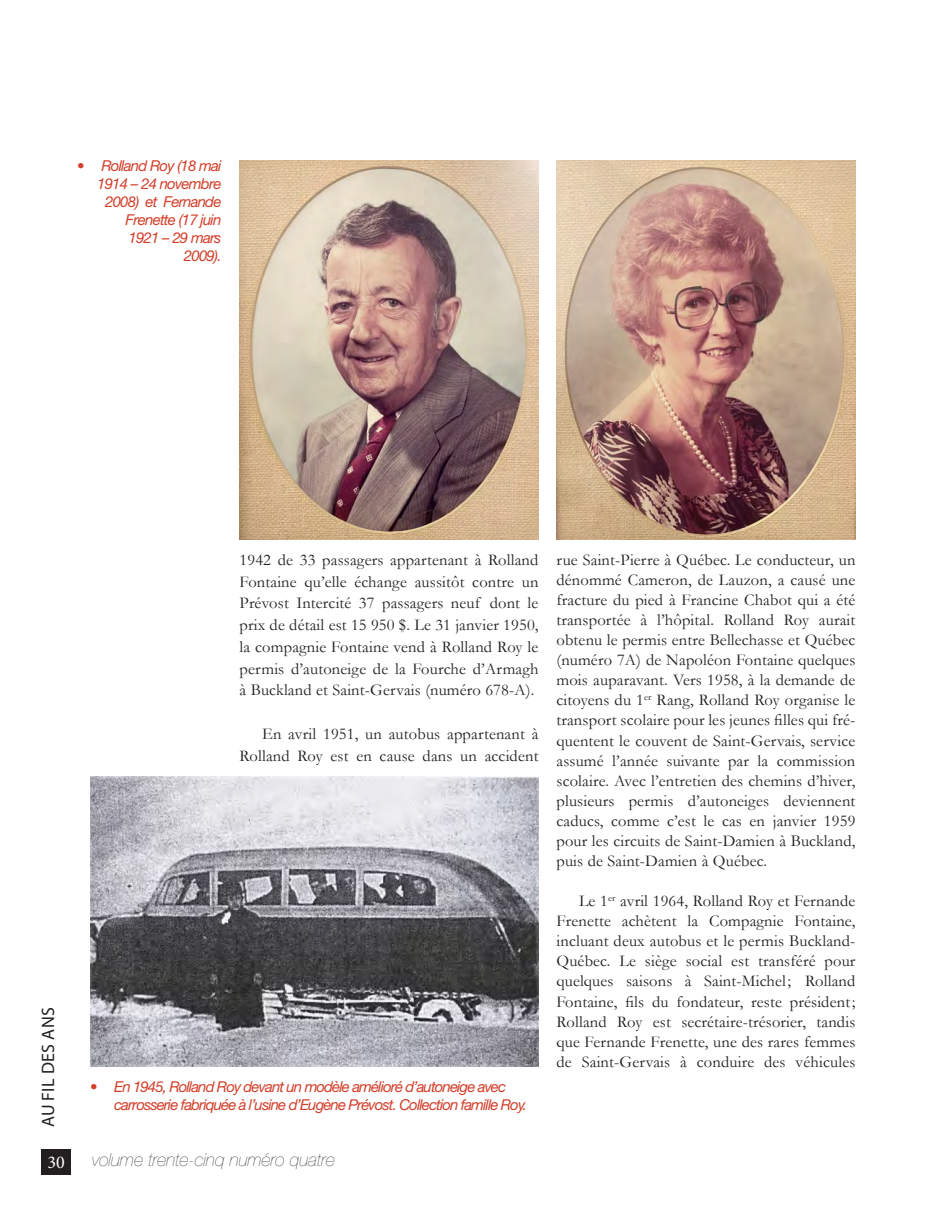
<style>
.page{position:relative;width:932px;height:1215px;background:#fff}
.page>*{position:absolute;margin:0;border:0;box-sizing:border-box;transform-origin:0 0}
.t1{font:italic 200 18px "Helvetica Neue LT Std";color:#231f20}
.t2{font:18px "Myriad Pro";letter-spacing:.02em;color:#231f20}
.t3{font:18px "Minion Pro";color:#fff}
.Corps_de_texte{font:16.5px/20.1px "Garamond";letter-spacing:.01em;color:#231f20;text-align:justify}
.t4{font:italic 15px/18px "Helvetica Neue LT Std";letter-spacing:-.06em;color:#d23f2a}
</style>
<div class="page">
<img style="left:239px;top:160px;width:299px;height:379px">
<img style="left:556px;top:160px;width:299px;height:379px">
<div style="left:90px;top:776px;width:448px;height:291px;background:#fff;opacity:.75"></div>
<div style="left:41px;top:1149px;width:30px;height:25px;background:#231f20"></div>
<p class="t4" style="left:77px;top:157px;width:146px;text-align:right">• Rolland Roy (18 mai<br>1914 – 24 novembre<br>2008) et Fernande<br>Frenette (17 juin<br>1921 – 29 mars<br>2009).</p>
<p class="t2" style="left:37px;top:1127px;width:122px;rotate:-90deg">AU FIL DES ANS</p>
<p class="t3" style="left:47px;top:1150px;width:19px">30</p>
<p class="Corps_de_texte" style="left:239px;top:548px;width:300px;line-height:21.8px">1942 de 33 passagers appartenant à Rolland Fontaine qu’elle échange aussitôt contre un Prévost Intercité 37 passagers neuf dont le prix de détail est 15 950 $. Le 31 janvier 1950, la compagnie Fontaine vend à Rolland Roy le permis d’autoneige de la Fourche d’Armagh à Buckland et Saint-Gervais (numéro 678-A).</p>
<p class="Corps_de_texte" style="left:239px;top:722px;width:300px;line-height:21.8px;text-align:right">En avril 1951, un autobus appartenant à<br>Rolland Roy est en cause dans un accident</p>
<p class="t4" style="left:114px;top:1078px;width:414px;text-indent:-24px">• En 1945, Rolland Roy devant un modèle amélioré d’autoneige avec carrosserie fabriquée à l’usine d’Eugène Prévost. Collection famille Roy.</p>
<p class="t1" style="left:92px;top:1149px;width:244px">volume trente-cinq numéro quatre</p>
<p class="Corps_de_texte" style="left:556px;top:549px;width:300px">rue Saint-Pierre à Québec. Le conducteur, un dénommé Cameron, de Lauzon, a causé une fracture du pied à Francine Chabot qui a été transportée à l’hôpital. Rolland Roy aurait obtenu le permis entre Bellechasse et Québec (numéro 7A) de Napoléon Fontaine quelques mois auparavant. Vers 1958, à la demande de citoyens du 1<sup>er</sup> Rang, Rolland Roy organise le transport scolaire pour les jeunes filles qui fré&shy;quentent le couvent de Saint-Gervais, service assumé l’année suivante par la commission scolaire. Avec l’entretien des chemins d’hiver, plusieurs permis d’autoneiges deviennent caducs, comme c’est le cas en janvier 1959 pour les circuits de Saint-Damien à Buckland, puis de Saint-Damien à Québec.</p>
<p class="Corps_de_texte" style="left:556px;top:890px;width:300px;text-indent:23px">Le 1<sup>er</sup> avril 1964, Rolland Roy et Fernande Frenette achètent la Compagnie Fontaine, incluant deux autobus et le permis Buckland-Québec. Le siège social est transféré pour quelques saisons à Saint-Michel; Rolland Fontaine, fils du fondateur, reste président; Rolland Roy est secrétaire-trésorier, tandis que Fernande Frenette, une des rares femmes de Saint-Gervais à conduire des véhicules</p>
</div>
